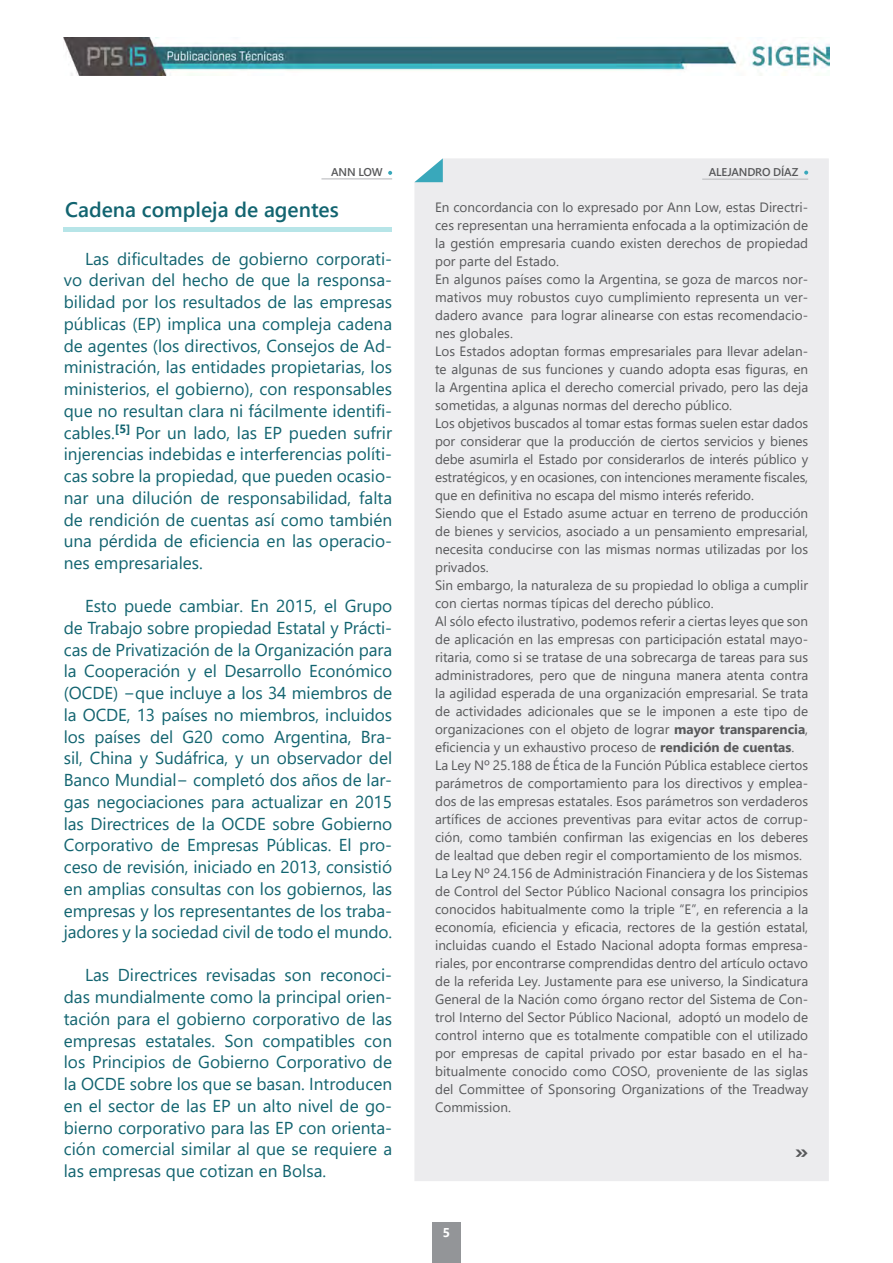
<style>
.page{position:relative;width:893px;height:1263px;background:#fff}
.page>*{position:absolute;margin:0;border:0;box-sizing:border-box;transform-origin:0 0}
.t1{font:700 22.5px "Segoe UI";color:#57585a}
.t2{font:600 21px "Segoe UI";color:#126470}
.justificado{font:17.25px/21.8px "Segoe UI";color:#126470;text-align:justify}
.t3{font:13.5px/18px "Segoe UI";color:#57585a;text-align:justify}
.t4{font:700 12.75px "Segoe UI";color:#fff}
.t5{font:600 11.25px "Segoe UI";letter-spacing:-.015em;color:#57585a}
.s1{font-weight:700}
</style>
<div class="page">
<div style="left:432px;top:1222px;width:29px;height:41px;background:#939598"></div>
<img style="left:64px;top:38px;width:764px;height:37px">
<hr style="left:64px;top:228px;width:328px;height:4px;background:#b7e5e8">
<hr style="left:321px;top:178px;width:71px;height:1px;background:#bcbdc0">
<svg style="left:388px;top:171px;width:4px;height:4px"></svg>
<div style="left:414px;top:158px;width:415px;height:1023px;background:#ececee"></div>
<svg style="left:414px;top:158px;width:29px;height:24px"></svg>
<hr style="left:702px;top:179px;width:106px;height:1px;background:#bcbdc0">
<svg style="left:804px;top:171px;width:4px;height:4px"></svg>
<p class="t5" style="left:331px;top:163px;width:53px">ANN LOW</p>
<p class="t2" style="left:65px;top:193px;width:275px">Cadena compleja de agentes</p>
<p class="justificado" style="left:64px;top:247px;width:330px;text-indent:21px">Las dificultades de gobierno corporati&shy;vo derivan del hecho de que la responsa&shy;bilidad por los resultados de las empresas públicas (EP) implica una compleja cadena de agentes (los directivos, Consejos de Ad&shy;ministración, las entidades propietarias, los ministerios, el gobierno), con responsables que no resultan clara ni fácilmente identifi&shy;cables.<sup>[5]</sup> Por un lado, las EP pueden sufrir injerencias indebidas e interferencias políti&shy;cas sobre la propiedad, que pueden ocasio&shy;nar una dilución de responsabilidad, falta de rendición de cuentas así como también una pérdida de eficiencia en las operacio&shy;nes empresariales.</p>
<p class="justificado" style="left:64px;top:595px;width:330px;text-indent:21px">Esto puede cambiar. En 2015, el Grupo de Trabajo sobre propiedad Estatal y Prácti&shy;cas de Privatización de la Organización para la Cooperación y el Desarrollo Económico (OCDE) −que incluye a los 34 miembros de la OCDE, 13 países no miembros, incluidos los países del G20 como Argentina, Bra&shy;sil, China y Sudáfrica, y un observador del Banco Mundial− completó dos años de lar&shy;gas negociaciones para actualizar en 2015 las Directrices de la OCDE sobre Gobierno Corporativo de Empresas Públicas. El pro&shy;ceso de revisión, iniciado en 2013, consistió en amplias consultas con los gobiernos, las empresas y los representantes de los traba&shy;jadores y la sociedad civil de todo el mundo.</p>
<p class="justificado" style="left:64px;top:964px;width:330px;text-indent:21px">Las Directrices revisadas son reconoci&shy;das mundialmente como la principal orien&shy;tación para el gobierno corporativo de las empresas estatales. Son compatibles con los Principios de Gobierno Corporativo de la OCDE sobre los que se basan. Introducen en el sector de las EP un alto nivel de go&shy;bierno corporativo para las EP con orienta&shy;ción comercial similar al que se requiere a las empresas que cotizan en Bolsa.</p>
<p class="t5" style="left:709px;top:163px;width:91px">ALEJANDRO DÍAZ</p>
<p class="t3" style="left:435px;top:198px;width:375px">En concordancia con lo expresado por Ann Low, estas Directri&shy;ces representan una herramienta enfocada a la optimización de la gestión empresaria cuando existen derechos de propiedad por parte del Estado.</p>
<p class="t3" style="left:435px;top:270px;width:375px">En algunos países como la Argentina, se goza de marcos nor&shy;mativos muy robustos cuyo cumplimiento representa un ver&shy;dadero avance para lograr alinearse con estas recomendacio&shy;nes globales.</p>
<p class="t3" style="left:435px;top:341px;width:375px">Los Estados adoptan formas empresariales para llevar adelan&shy;te algunas de sus funciones y cuando adopta esas figuras, en la Argentina aplica el derecho comercial privado, pero las deja sometidas, a algunas normas del derecho público.</p>
<p class="t3" style="left:435px;top:413px;width:375px">Los objetivos buscados al tomar estas formas suelen estar dados por considerar que la producción de ciertos servicios y bienes debe asumirla el Estado por considerarlos de interés público y estratégicos, y en ocasiones, con intenciones meramente fiscales, que en definitiva no escapa del mismo interés referido.</p>
<p class="t3" style="left:435px;top:503px;width:375px">Siendo que el Estado asume actuar en terreno de producción de bienes y servicios, asociado a un pensamiento empresarial, necesita conducirse con las mismas normas utilizadas por los privados.</p>
<p class="t3" style="left:435px;top:575px;width:375px">Sin embargo, la naturaleza de su propiedad lo obliga a cumplir con ciertas normas típicas del derecho público.</p>
<p class="t3" style="left:435px;top:611px;width:375px">Al sólo efecto ilustrativo, podemos referir a ciertas leyes que son de aplicación en las empresas con participación estatal mayo&shy;ritaria, como si se tratase de una sobrecarga de tareas para sus administradores, pero que de ninguna manera atenta contra la agilidad esperada de una organización empresarial. Se trata de actividades adicionales que se le imponen a este tipo de organizaciones con el objeto de lograr <span class="s1">mayor transparencia</span>, eficiencia y un exhaustivo proceso de <span class="s1">rendición de cuentas</span>.</p>
<p class="t3" style="left:435px;top:755px;width:375px">La Ley Nº 25.188 de Ética de la Función Pública establece ciertos parámetros de comportamiento para los directivos y emplea&shy;dos de las empresas estatales. Esos parámetros son verdaderos artífices de acciones preventivas para evitar actos de corrup&shy;ción, como también confirman las exigencias en los deberes de lealtad que deben regir el comportamiento de los mismos.</p>
<p class="t3" style="left:435px;top:863px;width:375px">La Ley Nº 24.156 de Administración Financiera y de los Sistemas de Control del Sector Público Nacional consagra los principios conocidos habitualmente como la triple “E”, en referencia a la economía, eficiencia y eficacia, rectores de la gestión estatal, incluidas cuando el Estado Nacional adopta formas empresa&shy;riales, por encontrarse comprendidas dentro del artículo octavo de la referida Ley. Justamente para ese universo, la Sindicatura General de la Nación como órgano rector del Sistema de Con&shy;trol Interno del Sector Público Nacional, adoptó un modelo de control interno que es totalmente compatible con el utilizado por empresas de capital privado por estar basado en el ha&shy;bitualmente conocido como COSO, proveniente de las siglas del Committee of Sponsoring Organizations of the Treadway Commission.</p>
<p class="t4" style="left:443px;top:1222px;width:9px">5</p>
<p class="t1" style="left:795px;top:1133px;width:15px">»</p>
</div>
